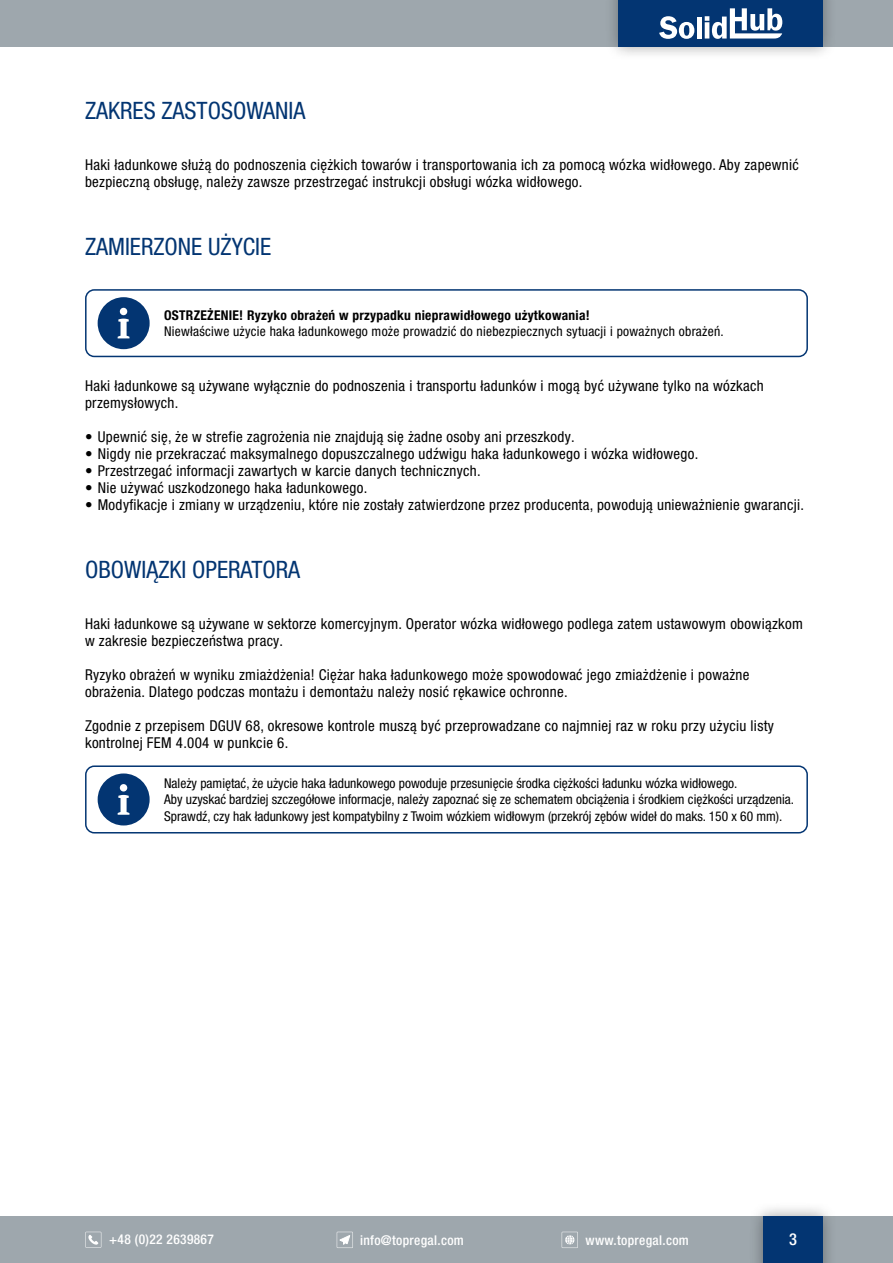
<style>
.page{position:relative;width:893px;height:1263px;background:#fff}
.page>*{position:absolute;margin:0;border:0;box-sizing:border-box;transform-origin:0 0}
.t1{font:condensed 24px "Helvetica Neue LT Pro";color:#033572}
.t2{font:500 condensed 16.5px "Helvetica Neue LT Pro";color:#fff}
.t3{font:condensed 15px/17px "Helvetica Neue LT Pro";letter-spacing:.02em;color:#000}
.t4{font:condensed 13.5px/16.2px "Helvetica Neue LT Pro";color:#000}
.t5{font:condensed 13.5px "Helvetica Neue LT Pro";letter-spacing:.02em;color:#000}
.t6{font:700 condensed 13.5px "Helvetica Neue LT Pro";letter-spacing:.02em;color:#000}
.t7{font:500 condensed 13.5px "Helvetica Neue LT Pro";letter-spacing:.025em;color:#fff}
</style>
<div class="page">
<div style="left:85px;top:765px;width:723px;height:68px;border:2px solid #033572;border-radius:9px"></div>
<svg style="left:98px;top:773px;width:52px;height:52px"></svg>
<div style="left:0;top:1216px;width:893px;height:47px;background:#9ea7ad"></div>
<svg style="left:562px;top:1232px;width:16px;height:16px"></svg>
<svg style="left:337px;top:1232px;width:16px;height:16px"></svg>
<svg style="left:85px;top:1232px;width:16px;height:16px"></svg>
<div style="left:0;top:0;width:893px;height:47px;background:#9ea7ad"></div>
<div style="left:604px;top:0;width:233px;height:61px;background:#000;opacity:.35"></div>
<div style="left:619px;top:0;width:204px;height:47px;background:#033572"></div>
<div style="left:749px;top:1202px;width:88px;height:61px;background:#000;opacity:.35"></div>
<div style="left:763px;top:1216px;width:60px;height:47px;background:#033572"></div>
<svg style="left:659px;top:16px;width:35px;height:23px"></svg>
<hr style="left:697px;top:17px;width:4px;height:22px;background:#fff">
<svg style="left:705px;top:8px;width:77px;height:31px"></svg>
<div style="left:85px;top:289px;width:723px;height:68px;border:2px solid #033572;border-radius:9px"></div>
<svg style="left:98px;top:297px;width:52px;height:52px"></svg>
<h1 class="t1" style="left:85px;top:96px;width:222px">ZAKRES ZASTOSOWANIA</h1>
<p class="t3" style="left:85px;top:156px;width:715px">Haki ładunkowe służą do podnoszenia ciężkich towarów i transportowania ich za pomocą wózka widłowego. Aby zapewnić bezpieczną obsługę, należy zawsze przestrzegać instrukcji obsługi wózka widłowego.</p>
<h1 class="t1" style="left:85px;top:232px;width:188px">ZAMIERZONE UŻYCIE</h1>
<p class="t6" style="left:164px;top:307px;width:427px">OSTRZEŻENIE! Ryzyko obrażeń w przypadku nieprawidłowego użytkowania!</p>
<p class="t5" style="left:164px;top:323px;width:561px">Niewłaściwe użycie haka ładunkowego może prowadzić do niebezpiecznych sytuacji i poważnych obrażeń.</p>
<p class="t3" style="left:85px;top:377px;width:680px">Haki ładunkowe są używane wyłącznie do podnoszenia i transportu ładunków i mogą być używane tylko na wózkach przemysłowych.</p>
<p class="t3" style="left:85px;top:428px;width:491px">• Upewnić się, że w strefie zagrożenia nie znajdują się żadne osoby ani przeszkody.</p>
<p class="t3" style="left:85px;top:445px;width:615px">• Nigdy nie przekraczać maksymalnego dopuszczalnego udźwigu haka ładunkowego i wózka widłowego.</p>
<p class="t3" style="left:85px;top:462px;width:397px">• Przestrzegać informacji zawartych w karcie danych technicznych.</p>
<p class="t3" style="left:85px;top:479px;width:284px">• Nie używać uszkodzonego haka ładunkowego.</p>
<p class="t3" style="left:85px;top:496px;width:721px">• Modyfikacje i zmiany w urządzeniu, które nie zostały zatwierdzone przez producenta, powodują unieważnienie gwarancji.</p>
<h1 class="t1" style="left:85px;top:556px;width:217px">OBOWIĄZKI OPERATORA</h1>
<p class="t3" style="left:85px;top:615px;width:719px">Haki ładunkowe są używane w sektorze komercyjnym. Operator wózka widłowego podlega zatem ustawowym obowiązkom w zakresie bezpieczeństwa pracy.</p>
<p class="t3" style="left:85px;top:666px;width:666px">Ryzyko obrażeń w wyniku zmiażdżenia! Ciężar haka ładunkowego może spowodować jego zmiażdżenie i poważne obrażenia. Dlatego podczas montażu i demontażu należy nosić rękawice ochronne.</p>
<p class="t3" style="left:85px;top:717px;width:690px">Zgodnie z przepisem DGUV 68, okresowe kontrole muszą być przeprowadzane co najmniej raz w roku przy użyciu listy kontrolnej FEM 4.004 w punkcie 6.</p>
<p class="t4" style="left:164px;top:775px;width:631px">Należy pamiętać, że użycie haka ładunkowego powoduje przesunięcie środka ciężkości ładunku wózka widłowego.<br>Aby uzyskać bardziej szczegółowe informacje, należy zapoznać się ze schematem obciążenia i środkiem ciężkości urządzenia.<br>Sprawdź, czy hak ładunkowy jest kompatybilny z Twoim wózkiem widłowym (przekrój zębów wideł do maks. 150 x 60 mm).</p>
<p class="t7" style="left:109px;top:1231px;width:106px">+48 (0)22 2639867</p>
<p class="t7" style="left:360px;top:1232px;width:105px">info@topregal.com</p>
<p class="t7" style="left:585px;top:1232px;width:105px">www.topregal.com</p>
<p class="t2" style="left:789px;top:1229px;width:9px">3</p>
</div>
